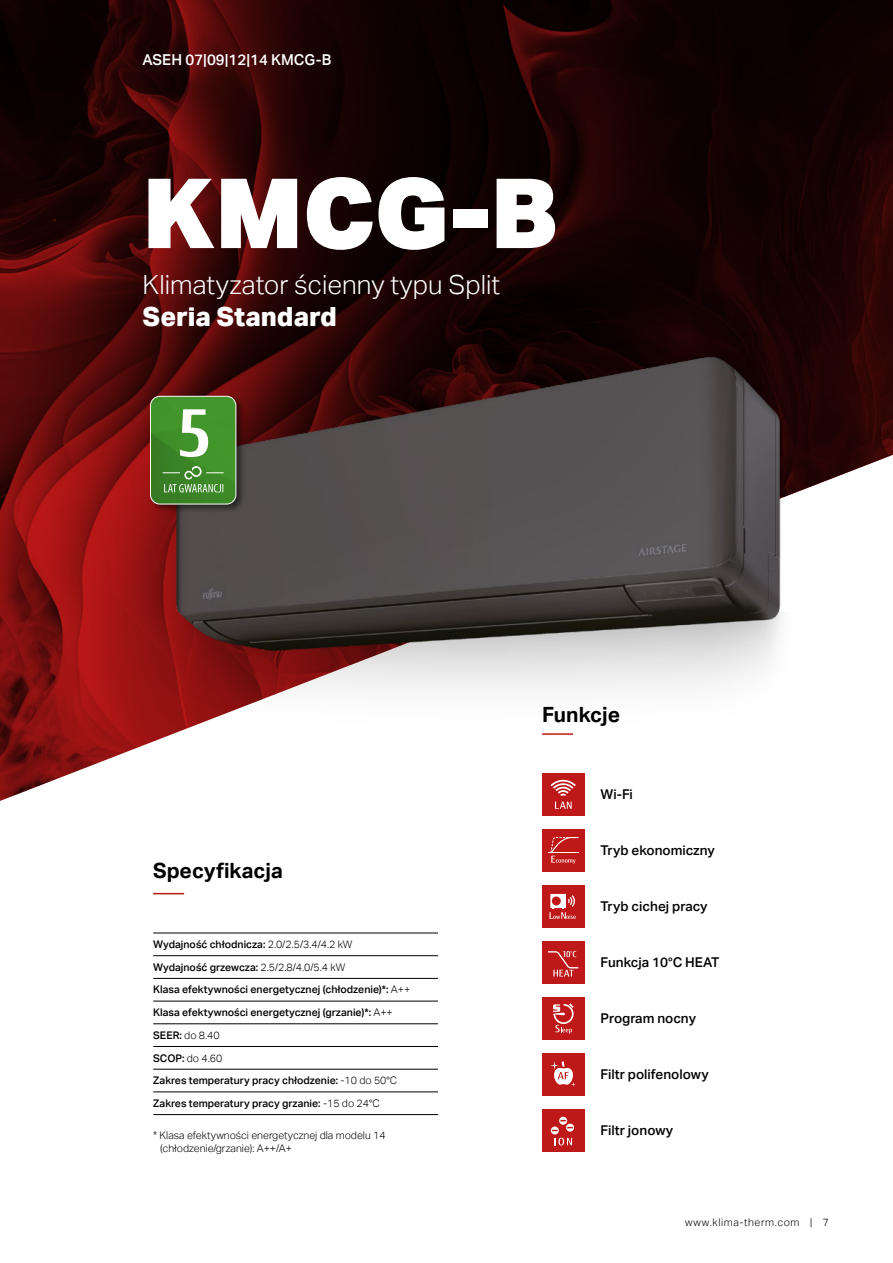
<style>
.page{position:relative;width:893px;height:1263px;background:#fff}
.page>*{position:absolute;margin:0;border:0;box-sizing:border-box;transform-origin:0 0}
.t1{font:900 97.05px "Aktiv Grotesk";color:#fff}
.t2{font:300 26.4px "Aktiv Grotesk";color:#fff}
.t3{font:800 26.4px "Aktiv Grotesk";color:#fff}
.t4{font:700 21px "Aktiv Grotesk";color:#020203}
.t5{font:500 15px "Aktiv Grotesk";color:#fff}
.t6{font:500 13.5px "Aktiv Grotesk";color:#020203}
.t7{font:500 10.5px/22.6px "Aktiv Grotesk";color:#020203}
.t8{font:300 10.5px/12.6px "Aktiv Grotesk";color:#020203}
.t9{font:300 10.5px "Aktiv Grotesk";letter-spacing:.055em;color:#000}
.s1{font-weight:300}
</style>
<div class="page">
<img style="left:0;top:0;width:893px;height:801px">
<img style="left:155px;top:612px;width:683px;height:166px">
<img style="left:169px;top:352px;width:616px;height:304px">
<hr style="left:153px;top:933px;width:285px;height:1px;background:#000">
<hr style="left:153px;top:955px;width:285px;height:1px;background:#000">
<hr style="left:153px;top:978px;width:285px;height:1px;background:#000">
<hr style="left:153px;top:1001px;width:285px;height:1px;background:#000">
<hr style="left:153px;top:1023px;width:285px;height:1px;background:#000">
<hr style="left:153px;top:1046px;width:285px;height:1px;background:#000">
<hr style="left:153px;top:1069px;width:285px;height:1px;background:#000">
<hr style="left:153px;top:1091px;width:285px;height:1px;background:#000">
<hr style="left:153px;top:1114px;width:285px;height:1px;background:#000">
<hr style="left:153px;top:893px;width:31px;height:1px;background:#be1818">
<div style="left:149px;top:395px;width:96px;height:118px;background:#000;opacity:.5"></div>
<img style="left:150px;top:396px;width:86px;height:108px">
<div style="left:150px;top:396px;width:86px;height:108px;border:1px solid #fff;border-radius:9px"></div>
<svg style="left:163px;top:466px;width:61px;height:26px"></svg>
<svg style="left:180px;top:409px;width:28px;height:48px"></svg>
<hr style="left:542px;top:733px;width:31px;height:2px;background:#be1818">
<div style="left:542px;top:773px;width:42px;height:42px;background:#be1818"></div>
<div style="left:542px;top:829px;width:42px;height:42px;background:#be1818"></div>
<div style="left:542px;top:941px;width:42px;height:42px;background:#be1818"></div>
<div style="left:542px;top:1053px;width:42px;height:43px;background:#be1818"></div>
<div style="left:542px;top:997px;width:42px;height:42px;background:#be1818"></div>
<div style="left:542px;top:1109px;width:42px;height:43px;background:#be1818"></div>
<svg style="left:551px;top:1117px;width:23px;height:28px"></svg>
<svg style="left:550px;top:1061px;width:26px;height:26px"></svg>
<svg style="left:550px;top:837px;width:29px;height:27px"></svg>
<hr style="left:548px;top:852px;width:31px;height:1px;background:#fff">
<svg style="left:550px;top:780px;width:26px;height:29px"></svg>
<svg style="left:548px;top:951px;width:30px;height:25px"></svg>
<svg style="left:552px;top:1003px;width:22px;height:31px"></svg>
<div style="left:542px;top:885px;width:42px;height:42px;background:#be1818"></div>
<svg style="left:549px;top:894px;width:27px;height:25px"></svg>
<h3 class="t5" style="left:143px;top:51px;width:190px">ASEH 07|09|12|14 KMCG-B</h3>
<h1 class="t1" style="left:143px;top:150px;width:417px">KMCG-B</h1>
<h2 class="t2" style="left:143px;top:270px;width:359px">Klimatyzator ścienny typu Split</h2>
<h2 class="t3" style="left:143px;top:301px;width:196px">Seria Standard</h2>
<h3 class="t4" style="left:153px;top:858px;width:131px">Specyfikacja</h3>
<p class="t7" style="left:153px;top:933px;width:259px">Wydajność chłodnicza: <span class="s1">2.0/2.5/3.4/4.2 kW<br></span>Wydajność grzewcza: <span class="s1">2.5/2.8/4.0/5.4 kW<br></span>Klasa efektywności energetycznej (chłodzenie)*: <span class="s1">A++ </span>Klasa efektywności energetycznej (grzanie)*: <span class="s1">A++ </span>SEER: <span class="s1">do 8.40<br></span>SCOP: <span class="s1">do 4.60<br></span>Zakres temperatury pracy chłodzenie: <span class="s1">-10 do 50°C </span>Zakres temperatury pracy grzanie: <span class="s1">-15 do 24°C</span></p>
<p class="t8" style="left:160px;top:1129px;width:227px;text-indent:-7px">* Klasa efektywności energetycznej dla modelu 14 (chłodzenie/grzanie): A++/A+</p>
<h3 class="t4" style="left:542px;top:703px;width:79px">Funkcje</h3>
<p class="t6" style="left:601px;top:786px;width:34px">Wi-Fi</p>
<p class="t6" style="left:601px;top:843px;width:116px">Tryb ekonomiczny</p>
<p class="t6" style="left:601px;top:899px;width:108px">Tryb cichej pracy</p>
<p class="t6" style="left:601px;top:955px;width:120px">Funkcja 10°C HEAT</p>
<p class="t6" style="left:601px;top:1011px;width:97px">Program nocny</p>
<p class="t6" style="left:601px;top:1067px;width:110px">Filtr polifenolowy</p>
<p class="t6" style="left:601px;top:1123px;width:74px">Filtr jonowy</p>
<p class="t9" style="left:685px;top:1216px;width:146px">www.klima-therm.com | 7</p>
</div>
